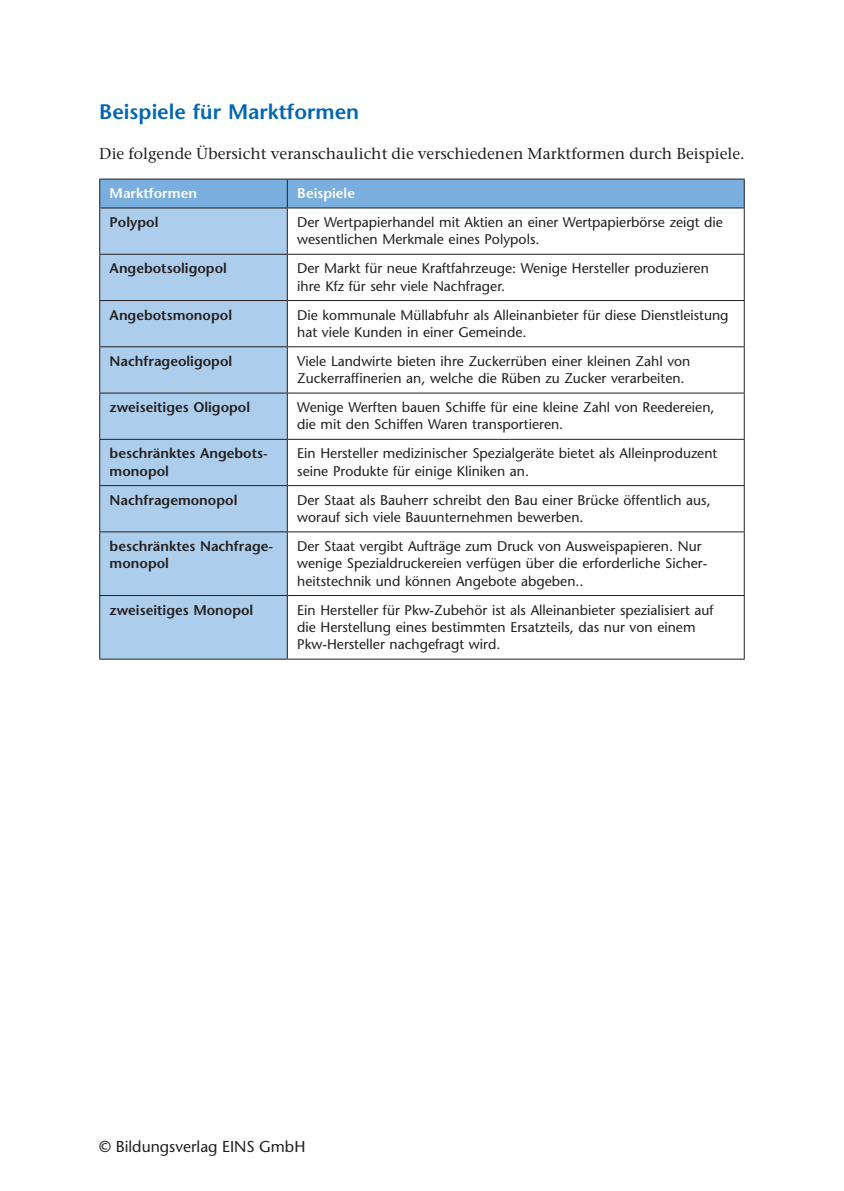
<style>
.page{position:relative;width:844px;height:1191px;background:#fff}
.page>*{position:absolute;margin:0;border:0;box-sizing:border-box;transform-origin:0 0}
.t1{font:600 21px "Stone Sans Std";color:#0166b3}
.t2{font:500 15.75px "Stone Serif Std";color:#231f20}
.t3{font:500 15.75px "Stone Sans Std";color:#231f20}
.t4{font:500 14px/17.3px "Stone Sans Std";color:#231f20}
.t5{font:600 14px/17.3px "Stone Sans Std";color:#231f20}
.t6{font:600 14px "Stone Sans Std";color:#fff}
</style>
<div class="page">
<div style="left:100px;top:208px;width:187px;height:450px;background:#accdeb"></div>
<hr style="left:99px;top:300px;width:188px;height:1px;background:#231f20">
<hr style="left:287px;top:300px;width:457px;height:1px;background:#231f20">
<hr style="left:99px;top:346px;width:188px;height:1px;background:#231f20">
<hr style="left:287px;top:346px;width:457px;height:1px;background:#231f20">
<hr style="left:99px;top:485px;width:188px;height:1px;background:#231f20">
<hr style="left:287px;top:485px;width:457px;height:1px;background:#231f20">
<hr style="left:99px;top:531px;width:188px;height:1px;background:#231f20">
<hr style="left:287px;top:531px;width:457px;height:1px;background:#231f20">
<hr style="left:99px;top:595px;width:188px;height:1px;background:#231f20">
<hr style="left:287px;top:595px;width:457px;height:1px;background:#231f20">
<hr style="left:99px;top:254px;width:188px;height:1px;background:#231f20">
<hr style="left:287px;top:254px;width:457px;height:1px;background:#231f20">
<hr style="left:99px;top:392px;width:188px;height:1px;background:#231f20">
<hr style="left:287px;top:392px;width:457px;height:1px;background:#231f20">
<hr style="left:99px;top:439px;width:188px;height:1px;background:#231f20">
<hr style="left:99px;top:208px;width:1px;height:46px;background:#231f20">
<hr style="left:99px;top:255px;width:1px;height:45px;background:#231f20">
<hr style="left:99px;top:301px;width:1px;height:45px;background:#231f20">
<hr style="left:99px;top:347px;width:1px;height:45px;background:#231f20">
<hr style="left:99px;top:393px;width:1px;height:46px;background:#231f20">
<hr style="left:99px;top:440px;width:1px;height:45px;background:#231f20">
<hr style="left:99px;top:486px;width:1px;height:45px;background:#231f20">
<hr style="left:99px;top:532px;width:1px;height:63px;background:#231f20">
<hr style="left:99px;top:596px;width:1px;height:62px;background:#231f20">
<hr style="left:99px;top:658px;width:188px;height:1px;background:#231f20">
<hr style="left:287px;top:208px;width:1px;height:46px;background:#231f20">
<hr style="left:743px;top:208px;width:1px;height:46px;background:#231f20">
<hr style="left:287px;top:255px;width:1px;height:45px;background:#231f20">
<hr style="left:743px;top:255px;width:1px;height:45px;background:#231f20">
<hr style="left:287px;top:301px;width:1px;height:45px;background:#231f20">
<hr style="left:743px;top:301px;width:1px;height:45px;background:#231f20">
<hr style="left:287px;top:347px;width:1px;height:45px;background:#231f20">
<hr style="left:743px;top:347px;width:1px;height:45px;background:#231f20">
<hr style="left:287px;top:393px;width:1px;height:46px;background:#231f20">
<hr style="left:743px;top:393px;width:1px;height:46px;background:#231f20">
<hr style="left:287px;top:440px;width:1px;height:45px;background:#231f20">
<hr style="left:743px;top:440px;width:1px;height:45px;background:#231f20">
<hr style="left:287px;top:486px;width:1px;height:45px;background:#231f20">
<hr style="left:743px;top:486px;width:1px;height:45px;background:#231f20">
<hr style="left:287px;top:532px;width:1px;height:63px;background:#231f20">
<hr style="left:743px;top:532px;width:1px;height:63px;background:#231f20">
<hr style="left:287px;top:596px;width:1px;height:62px;background:#231f20">
<hr style="left:743px;top:596px;width:1px;height:62px;background:#231f20">
<hr style="left:287px;top:658px;width:457px;height:1px;background:#231f20">
<div style="left:99px;top:179px;width:645px;height:28px;background:#79aede"></div>
<hr style="left:99px;top:207px;width:188px;height:1px;background:#231f20">
<hr style="left:287px;top:207px;width:457px;height:1px;background:#231f20">
<hr style="left:287px;top:439px;width:457px;height:1px;background:#231f20">
<h1 class="t1" style="left:99px;top:99px;width:261px">Beispiele für Marktformen</h1>
<p class="t2" style="left:99px;top:144px;width:646px">Die folgende Übersicht veranschaulicht die verschiedenen Marktformen durch Beispiele.</p>
<p class="t6" style="left:110px;top:185px;width:89px">Marktformen</p>
<p class="t6" style="left:297px;top:185px;width:59px">Beispiele</p>
<p class="t5" style="left:110px;top:213px;width:50px">Polypol</p>
<p class="t4" style="left:297px;top:213px;width:427px">Der Wertpapierhandel mit Aktien an einer Wertpapierbörse zeigt die wesentlichen Merkmale eines Polypols.</p>
<p class="t5" style="left:110px;top:260px;width:119px">Angebotsoligopol</p>
<p class="t4" style="left:297px;top:260px;width:413px">Der Markt für neue Kraftfahrzeuge: Wenige Hersteller produzieren ihre Kfz für sehr viele Nachfrager.</p>
<p class="t5" style="left:110px;top:306px;width:124px">Angebotsmonopol</p>
<p class="t4" style="left:297px;top:306px;width:433px">Die kommunale Müllabfuhr als Alleinanbieter für diese Dienstleistung hat viele Kunden in einer Gemeinde.</p>
<p class="t5" style="left:110px;top:352px;width:124px">Nachfrageoligopol</p>
<p class="t4" style="left:297px;top:352px;width:394px">Viele Landwirte bieten ihre Zuckerrüben einer kleinen Zahl von<br>Zuckerraffinerien an, welche die Rüben zu Zucker verarbeiten.</p>
<p class="t5" style="left:110px;top:398px;width:142px">zweiseitiges Oligopol</p>
<p class="t4" style="left:297px;top:398px;width:419px">Wenige Werften bauen Schiffe für eine kleine Zahl von Reedereien, die mit den Schiffen Waren transportieren.</p>
<p class="t5" style="left:110px;top:445px;width:159px">beschränktes Angebots&shy;monopol</p>
<p class="t4" style="left:297px;top:445px;width:421px">Ein Hersteller medizinischer Spezialgeräte bietet als Alleinproduzent seine Produkte für einige Kliniken an.</p>
<p class="t5" style="left:110px;top:491px;width:129px">Nachfragemonopol</p>
<p class="t4" style="left:297px;top:491px;width:415px">Der Staat als Bauherr schreibt den Bau einer Brücke öffentlich aus, worauf sich viele Bauunternehmen bewerben.</p>
<p class="t5" style="left:110px;top:537px;width:165px">beschränktes Nachfrage&shy;monopol</p>
<p class="t4" style="left:297px;top:537px;width:411px">Der Staat vergibt Aufträge zum Druck von Ausweispapieren. Nur wenige Spezialdruckereien verfügen über die erforderliche Sicher&shy;heitstechnik und können Angebote abgeben..</p>
<p class="t5" style="left:110px;top:601px;width:145px">zweiseitiges Monopol</p>
<p class="t4" style="left:297px;top:601px;width:418px">Ein Hersteller für Pkw-Zubehör ist als Alleinanbieter spezialisiert auf die Herstellung eines bestimmten Ersatzteils, das nur von einem<br>Pkw-Hersteller nachgefragt wird.</p>
<p class="t3" style="left:99px;top:1136px;width:207px">© Bildungsverlag EINS GmbH</p>
</div>
